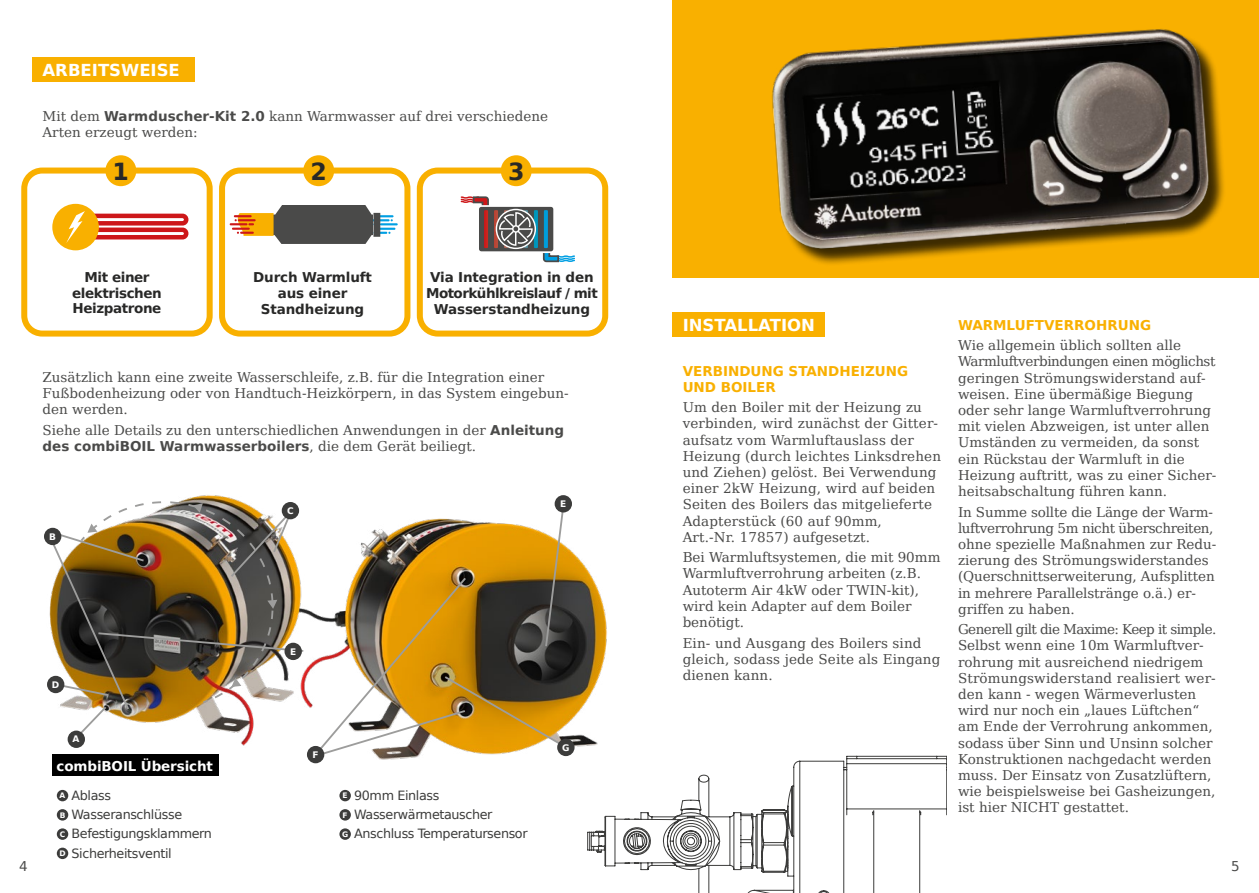
<style>
.page{position:relative;width:1259px;height:893px;background:#fff}
.page>*{position:absolute;margin:0;border:0;box-sizing:border-box;transform-origin:0 0}
.t1{font:700 23.55px "Bitstream Vera Sans";color:#282827}
.t2{font:700 16.5px "Bitstream Vera Sans";color:#fff}
.t3{font:13.5px/16.2px "Bitstream Vera Serif";color:#4a4a49}
.t4{font:700 13.5px/15.8px "Bitstream Vera Sans";letter-spacing:-.01em;color:#282827;text-align:center}
.t5{font:700 13.5px "Bitstream Vera Sans";color:#4a4a49}
.t6{font:700 13.5px/16.2px "Bitstream Vera Sans";color:#f9b000}
.t7{font:700 13.5px/15.8px "Bitstream Vera Sans";letter-spacing:-.03em;color:#282827;text-align:center}
.t8{font:700 13.5px "Bitstream Vera Sans";letter-spacing:-.01em;color:#fff}
.t9{font:13.5px "Bitstream Vera Sans";color:#4a4a49}
.t10{font:12.75px/19.2px "Bitstream Vera Sans";letter-spacing:-.03em;color:#3c3c3b}
.t11{font:700 9px "Bitstream Vera Sans";color:#fff}
.s1{font-family:"Bitstream Vera Sans";font-weight:700}
.s2{font-family:"Bitstream Vera Serif";font-weight:400}
.s3{font-weight:700;font-size:7.5px;color:#fff}
</style>
<div class="page">
<img style="left:307px;top:506px;width:300px;height:258px">
<div style="left:554px;top:495px;width:18px;height:17px;background:#3c3c3b;border-radius:50%"></div>
<div style="left:307px;top:746px;width:17px;height:17px;background:#3c3c3b;border-radius:50%"></div>
<svg style="left:312px;top:502px;width:256px;height:256px"></svg>
<div style="left:557px;top:739px;width:17px;height:17px;background:#3c3c3b;border-radius:50%"></div>
<img style="left:44px;top:506px;width:268px;height:250px">
<img style="left:49px;top:495px;width:256px;height:246px">
<div style="left:44px;top:528px;width:17px;height:17px;background:#3c3c3b;border-radius:50%"></div>
<div style="left:68px;top:731px;width:17px;height:17px;background:#3c3c3b;border-radius:50%"></div>
<div style="left:47px;top:676px;width:17px;height:17px;background:#3c3c3b;border-radius:50%"></div>
<div style="left:284px;top:643px;width:18px;height:17px;background:#3c3c3b;border-radius:50%"></div>
<div style="left:282px;top:502px;width:17px;height:17px;background:#3c3c3b;border-radius:50%"></div>
<div style="left:32px;top:57px;width:163px;height:25px;background:#f9b000"></div>
<div style="left:672px;top:312px;width:152px;height:25px;background:#f9b000"></div>
<div style="left:21px;top:168px;width:192px;height:169px;border:6px solid #f9b000;border-radius:18px"></div>
<div style="left:52px;top:204px;width:47px;height:46px;background:#f9b000;border-radius:50%"></div>
<svg style="left:66px;top:211px;width:123px;height:32px"></svg>
<div style="left:105px;top:155px;width:31px;height:31px;background:#f9b000;border-radius:50%"></div>
<div style="left:219px;top:168px;width:191px;height:169px;border:6px solid #f9b000;border-radius:18px"></div>
<svg style="left:230px;top:205px;width:168px;height:39px"></svg>
<div style="left:303px;top:155px;width:31px;height:31px;background:#f9b000;border-radius:50%"></div>
<div style="left:417px;top:168px;width:191px;height:169px;border:6px solid #f9b000;border-radius:18px"></div>
<svg style="left:461px;top:168px;width:114px;height:95px"></svg>
<div style="left:512px;top:225px;width:8px;height:8px;border:1px solid #fff;border-radius:50%"></div>
<div style="left:501px;top:155px;width:31px;height:31px;background:#f9b000;border-radius:50%"></div>
<div style="left:57px;top:790px;width:11px;height:11px;background:#3c3c3b;border-radius:50%"></div>
<div style="left:57px;top:809px;width:11px;height:12px;background:#3c3c3b;border-radius:50%"></div>
<div style="left:57px;top:828px;width:11px;height:12px;background:#3c3c3b;border-radius:50%"></div>
<div style="left:57px;top:848px;width:11px;height:11px;background:#3c3c3b;border-radius:50%"></div>
<div style="left:339px;top:790px;width:12px;height:11px;background:#3c3c3b;border-radius:50%"></div>
<div style="left:339px;top:809px;width:12px;height:12px;background:#3c3c3b;border-radius:50%"></div>
<div style="left:339px;top:828px;width:12px;height:12px;background:#3c3c3b;border-radius:50%"></div>
<div style="left:52px;top:755px;width:166px;height:21px;background:#000"></div>
<div style="left:672px;top:0;width:587px;height:277px;background:#f9b000"></div>
<img style="left:772px;top:29px;width:452px;height:235px">
<svg style="left:587px;top:756px;width:360px;height:137px"></svg>
<p class="t2" style="left:43px;top:61px;width:139px">ARBEITSWEISE</p>
<p class="t3" style="left:43px;top:108px;width:507px">Mit dem <span class="s1">Warmduscher-Kit 2.0</span> kann Warmwasser auf drei verschiedene<br>Arten erzeugt werden:</p>
<h1 class="t1" style="left:113px;top:158px;width:18px">1</h1>
<p class="t7" style="left:72px;top:269px;width:91px">Mit einer elektrischen<br>Heizpatrone</p>
<h1 class="t1" style="left:310px;top:158px;width:18px">2</h1>
<p class="t4" style="left:253px;top:270px;width:120px">Durch Warmluft aus einer<br>Standheizung</p>
<h1 class="t1" style="left:508px;top:158px;width:18px">3</h1>
<p class="t4" style="left:426px;top:270px;width:173px">Via Integration in den<br>Motorkühlkreislauf / mit<br>Wasserstandheizung</p>
<p class="t3" style="left:43px;top:369px;width:528px">Zusätzlich kann eine zweite Wasserschleife, z.B. für die Integration einer<br>Fußbodenheizung oder von Handtuch-Heizkörpern, in das System eingebun&shy;den werden.</p>
<p class="t3" style="left:43px;top:422px;width:523px">Siehe alle Details zu den unterschiedlichen Anwendungen in der <span class="s1">Anleitung</span></p>
<p class="t5" style="left:43px;top:438px;width:435px">des combiBOIL Warmwasserboilers<span class="s2">, die dem Gerät beiliegt.</span></p>
<p class="t11" style="left:49px;top:531px;width:8px">B</p>
<p class="t11" style="left:287px;top:506px;width:8px">C</p>
<p class="t11" style="left:560px;top:499px;width:8px">E</p>
<p class="t11" style="left:52px;top:680px;width:9px">D</p>
<p class="t11" style="left:73px;top:734px;width:8px">A</p>
<p class="t8" style="left:57px;top:758px;width:158px">combiBOIL Übersicht</p>
<p class="t11" style="left:290px;top:646px;width:8px">E</p>
<p class="t11" style="left:312px;top:750px;width:8px">F</p>
<p class="t10" style="left:59px;top:786px;width:154px"><span class="s3">A</span> Ablass<br><span class="s3">B</span> Wasseranschlüsse<br><span class="s3">C</span> Befestigungsklammern<br><span class="s3">D</span> Sicherheitsventil</p>
<p class="t10" style="left:342px;top:786px;width:187px"><span class="s3">E</span> 90mm Einlass<br><span class="s3">F</span> Wasserwärmetauscher<br><span class="s3">G</span> Anschluss Temperatursensor</p>
<p class="t11" style="left:562px;top:742px;width:9px">G</p>
<p class="t2" style="left:682px;top:316px;width:134px">INSTALLATION</p>
<p class="t6" style="left:682px;top:363px;width:227px">VERBINDUNG STANDHEIZUNG<br>UND BOILER</p>
<p class="t3" style="left:682px;top:399px;width:260px">Um den Boiler mit der Heizung zu verbinden, wird zunächst der Gitter&shy;aufsatz vom Warmluftauslass der Heizung (durch leichtes Linksdrehen und Ziehen) gelöst. Bei Verwendung einer 2kW Heizung, wird auf beiden Seiten des Boilers das mitgelieferte Adapterstück (60 auf 90mm,<br>Art.-Nr. 17857) aufgesetzt.</p>
<p class="t3" style="left:682px;top:549px;width:259px">Bei Warmluftsystemen, die mit 90mm<br>Warmluftverrohrung arbeiten (z.B.<br>Autoterm Air 4kW oder TWIN-kit), wird kein Adapter auf dem Boiler benötigt.</p>
<p class="t3" style="left:682px;top:635px;width:259px">Ein- und Ausgang des Boilers sind gleich, sodass jede Seite als Eingang dienen kann.</p>
<p class="t6" style="left:958px;top:317px;width:195px">WARMLUFTVERROHRUNG</p>
<p class="t3" style="left:958px;top:337px;width:260px">Wie allgemein üblich sollten alle Warmluftverbindungen einen möglichst geringen Strömungswiderstand auf&shy;weisen. Eine übermäßige Biegung oder sehr lange Warmluftverrohrung mit vielen Abzweigen, ist unter allen Umständen zu vermeiden, da sonst ein Rückstau der Warmluft in die Heizung auftritt, was zu einer Sicher&shy;heitsabschaltung führen kann.</p>
<p class="t3" style="left:958px;top:504px;width:260px">In Summe sollte die Länge der Warm&shy;luftverrohrung 5m nicht überschreiten, ohne spezielle Maßnahmen zur Redu&shy;zierung des Strömungswiderstandes (Querschnittserweiterung, Aufsplitten in mehrere Parallelstränge o.ä.) er&shy;griffen zu haben.</p>
<p class="t3" style="left:958px;top:621px;width:260px">Generell gilt die Maxime: Keep it simple.<br>Selbst wenn eine 10m Warmluftver&shy;rohrung mit ausreichend niedrigem Strömungswiderstand realisiert wer&shy;den kann - wegen Wärmeverlusten wird nur noch ein „laues Lüftchen“ am Ende der Verrohrung ankommen, sodass über Sinn und Unsinn solcher Konstruktionen nachgedacht werden muss. Der Einsatz von Zusatzlüftern, wie beispielsweise bei Gasheizungen, ist hier NICHT gestattet.</p>
<p class="t9" style="left:19px;top:859px;width:10px">4</p>
<p class="t9" style="left:1231px;top:859px;width:10px">5</p>
</div>
